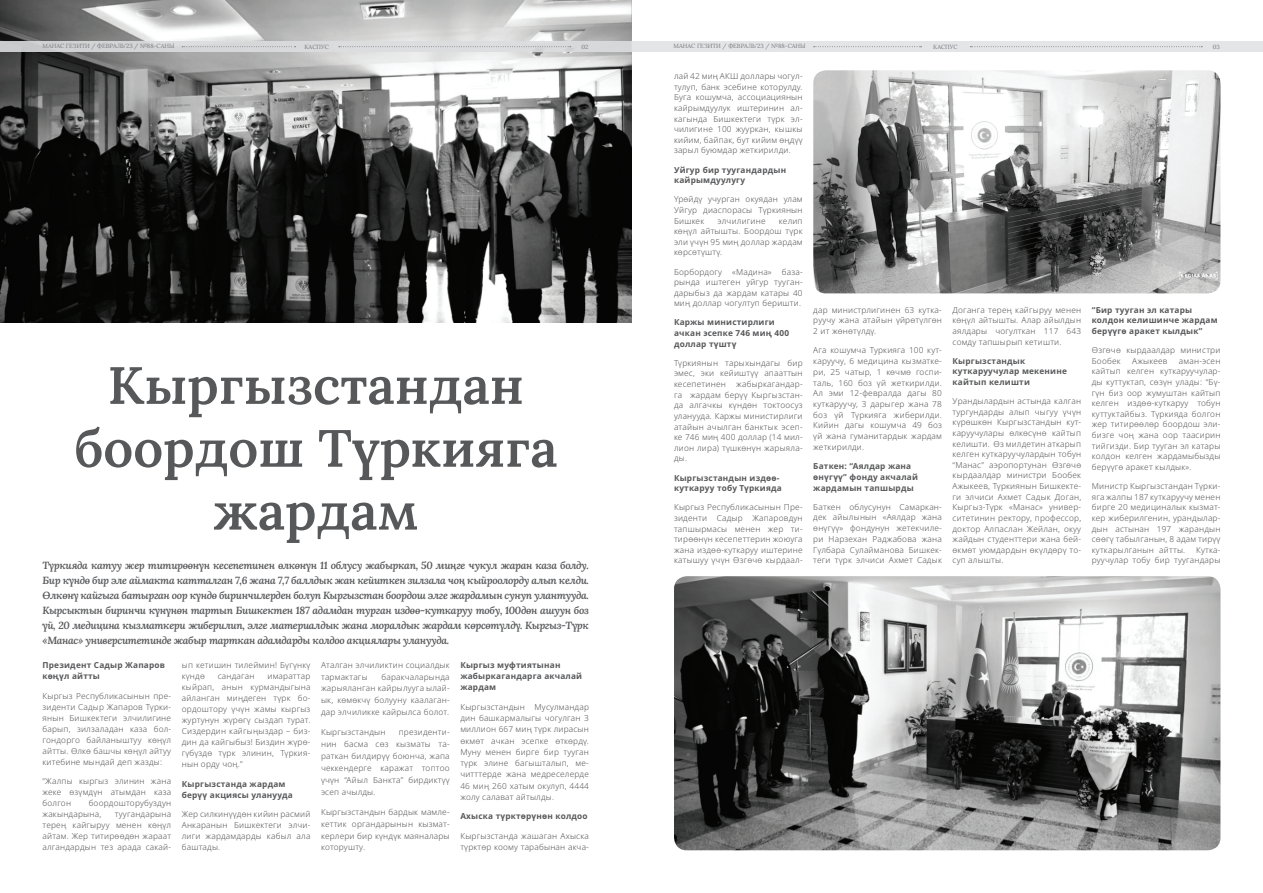
<style>
.page{position:relative;width:1263px;height:893px;background:#fff}
.page>*{position:absolute;margin:0;border:0;box-sizing:border-box;transform-origin:0 0}
.t1{font:600 52.35px/62.8px "Lora";color:#57585a;text-align:center}
.t2{font:italic 600 10.35px/15px "Lora";letter-spacing:-.03em;color:#57585a;text-align:justify}
.t3{font:300 8.25px/10.6px "Noto Sans";letter-spacing:.025em;color:#57585a;text-align:justify}
.t4{font:700 8.25px/10.6px "Noto Sans";letter-spacing:.025em;color:#57585a}
.t5{font:6px "Lora";color:#76787b}
</style>
<div class="page">
<img style="left:0;top:0;width:631px;height:322px">
<div style="left:0;top:41px;width:631px;height:11px;background:#dcdddf"></div>
<div style="left:631px;top:41px;width:632px;height:11px;background:#e4e5e7"></div>
<svg style="left:339px;top:46px;width:232px;height:1px"></svg>
<svg style="left:970px;top:46px;width:232px;height:1px"></svg>
<svg style="left:182px;top:46px;width:114px;height:1px"></svg>
<img style="left:813px;top:70px;width:407px;height:223px">
<img style="left:674px;top:576px;width:546px;height:274px">
<svg style="left:814px;top:46px;width:107px;height:1px"></svg>
<p class="t5" style="left:43px;top:42px;width:134px">МАНАС ГЕЗИТИ / ФЕВРАЛЬ‘23 / №88-САНЫ</p>
<p class="t5" style="left:304px;top:42px;width:26px">КАСПУС</p>
<p class="t5" style="left:581px;top:42px;width:8px">02</p>
<p class="t5" style="left:933px;top:42px;width:26px">КАСПУС</p>
<p class="t5" style="left:1213px;top:42px;width:9px">03</p>
<p class="t5" style="left:673px;top:42px;width:134px">МАНАС ГЕЗИТИ / ФЕВРАЛЬ‘23 / №88-САНЫ</p>
<h1 class="t1" style="left:74px;top:350px;width:485px">Кыргызстандан боордош Түркияга жардам</h1>
<p class="t2" style="left:43px;top:558px;width:548px">Түркияда катуу жер титирөөнүн кесепетинен өлкөнүн 11 облусу жабыркап, 50 миңге чукул жаран каза болду.<br>Бир күндө бир эле аймакта катталган 7,6 жана 7,7 баллдык жан кейиткен зилзала чоң кыйроолорду алып келди.<br>Өлкөнү кайгыга батырган оор күндө биринчилерден болуп Кыргызстан боордош элге жардамын сунуп улантууда.<br>Кырсыктын биринчи күнүнөн тартып Бишкектен 187 адамдан турган издөө-куткаруу тобу, 100дөн ашуун боз үй, 20 медицина кызматкери жиберилип, элге материалдык жана моралдык жардам көрсөтүлдү. Кыргыз-Түрк «Манас» университетинде жабыр тарткан адамдарды колдоо акциялары уланууда.</p>
<p class="t4" style="left:43px;top:660px;width:124px;line-height:11px">Президент Садыр Жапаров көңүл айтты</p>
<p class="t3" style="left:43px;top:690px;width:130px;line-height:11px">Кыргыз Республикасынын пре&shy;зиденти Садыр Жапаров Түрки&shy;янын Бишкектеги элчилигине барып, зилзаладан каза бол&shy;гондорго байланыштуу көңүл айтты. Өлкө башчы көңүл айтуу китебине мындай деп жазды:</p>
<p class="t3" style="left:43px;top:776px;width:130px;line-height:11px">“Жалпы кыргыз элинин жана жеке өзүмдүн атымдан каза болгон</p>
<p class="t3" style="left:43px;top:798px;width:130px;line-height:11px;text-indent:46px">боордошторубуздун жакындарына,</p>
<p class="t3" style="left:43px;top:809px;width:130px;line-height:11px;text-indent:72px">туугандарына терең кайгыруу менен көңүл айтам. Жер титирөөдөн жараат алгандардын тез арада сакай-</p>
<p class="t3" style="left:182px;top:659px;width:130px;line-height:11px">ып кетишин тилеймин! Бүгүнкү күндө</p>
<p class="t3" style="left:182px;top:670px;width:130px;line-height:11px;text-indent:86px">имараттар кыйрап, анын курмандыгына айланган миңдеген түрк бо&shy;ордоштору үчүн жамы кыргыз журтунун жүрөгү сыздап турат.<br>Сиздердин кайгыңыздар – биз&shy;дин да кайгыбыз! Биздин жүрө&shy;гүбүздө түрк элинин, Түркия&shy;нын орду чоң.”</p>
<p class="t4" style="left:182px;top:778px;width:113px;line-height:11px">Кыргызстанда жардам берүү акциясы уланууда</p>
<p class="t3" style="left:182px;top:809px;width:130px;line-height:11px">Жер силкинүүдөн кийин расмий Анкаранын Бишкектеги элчи&shy;лиги жардамдарды кабыл ала баштады.</p>
<p class="t3" style="left:218px;top:671px;width:38px">сандаган</p>
<p class="t3" style="left:321px;top:659px;width:130px;line-height:11.9px">Аталган элчиликтин социалдык тармактагы</p>
<p class="t3" style="left:321px;top:671px;width:130px;line-height:11.9px;text-indent:60px">баракчаларында жарыяланган кайрылууга ылай&shy;ык, көмөкчү болууну каалаган&shy;дар элчиликке кайрылса болот.</p>
<p class="t3" style="left:321px;top:727px;width:66px">Кыргызстандын</p>
<p class="t3" style="left:321px;top:727px;width:130px;line-height:11.9px;text-indent:78px">президенти&shy;нин басма сөз кызматы та&shy;раткан билдирүү боюнча, жапа чеккендерге каражат топтоо үчүн “Айыл Банкта” бирдиктүү эсеп ачылды.</p>
<p class="t3" style="left:321px;top:806px;width:130px;line-height:11.9px">Кыргызстандын бардык мамле&shy;кеттик органдарынын кызмат&shy;керлери бир күндүк маяналары которушту.</p>
<p class="t4" style="left:460px;top:659px;width:123px;line-height:11.2px">Кыргыз муфтиятынан жабыркагандарга акчалай жардам</p>
<p class="t3" style="left:460px;top:702px;width:130px;line-height:11.2px">Кыргызстандын Мусулмандар дин башкармалыгы чогулган 3 миллион 667 миң түрк лирасын өкмөт ачкан эсепке өткөрдү.<br>Муну менен бирге бир тууган түрк элине багышталып, ме&shy;читттерде жана медреселерде 46 миң 260 хатым окулуп, 4444 жолу салават айтылды.</p>
<p class="t4" style="left:460px;top:811px;width:129px">Ахыска түрктөрүнөн колдоо</p>
<p class="t3" style="left:460px;top:831px;width:130px;line-height:11.2px">Кыргызстанда жашаган Ахыска түрктөр коому тарабынан акча-</p>
<p class="t3" style="left:674px;top:71px;width:130px">лай 42 миң АКШ доллары чогул&shy;тулуп, банк эсебине которулду.<br>Буга кошумча, ассоциациянын кайрымдуулук иштеринин ал&shy;кагында Бишкектеги түрк эл&shy;чилигине 100 жууркан, кышкы кийим, байпак, бут кийим өңдүү зарыл буюмдар жеткирилди.</p>
<p class="t4" style="left:674px;top:164px;width:114px">Уйгур бир туугандардын кайрымдуулугу</p>
<p class="t3" style="left:674px;top:194px;width:130px">Үрөйдү учурган окуядан улам Уйгур диаспорасы Түркиянын Бишкек</p>
<p class="t3" style="left:674px;top:215px;width:130px;text-indent:105px">келип көңүл айтышты. Боордош түрк эли үчүн 95 миң доллар жардам көрсөтүштү.</p>
<p class="t3" style="left:674px;top:266px;width:130px">Борбордогу «Мадина» база&shy;рында иштеген уйгур тууган&shy;дарыбыз да жардам катары 40 миң доллар чогултуп беришти.</p>
<p class="t4" style="left:674px;top:317px;width:117px">Каржы министирлиги ачкан эсепке 746 миң 400 доллар түштү</p>
<p class="t3" style="left:674px;top:358px;width:130px">Түркиянын тарыхындагы бир эмес, эки кейиштүү апааттын кесепетинен</p>
<p class="t3" style="left:718px;top:215px;width:50px">элчилигине</p>
<p class="t3" style="left:674px;top:379px;width:130px;text-indent:62px">жабыркагандар&shy;га жардам берүү Кыргызстан&shy;да алгачкы күндөн токтоосуз уланууда. Каржы министирлиги атайын ачылган банктык эсеп&shy;ке 746 миң 400 доллар (14 мил&shy;лион лира) түшкөнүн жарыяла&shy;ды.</p>
<p class="t4" style="left:674px;top:472px;width:109px">Кыргызстандын издөө&shy;куткаруу тобу Түркияда</p>
<p class="t3" style="left:674px;top:502px;width:130px">Кыргыз Республикасынын Пре&shy;зиденти Садыр Жапаровдун тапшырмасы менен жер ти&shy;тирөөнүн кесепеттерин жоюуга жана издөө-куткаруу иштерине катышуу үчүн Өзгөчө кырдаал-</p>
<p class="t3" style="left:813px;top:305px;width:130px">дар министрлигинен 63 кутка&shy;руучу жана атайын үйрөтүлгөн 2 ит жөнөтүлдү.</p>
<p class="t3" style="left:813px;top:345px;width:130px">Ага кошумча Туркияга 100 кут&shy;каруучу, 6 медицина кызматке&shy;ри, 25 чатыр, 1 көчмө госпи&shy;таль, 160 боз үй жеткирилди.<br>Ал эми 12-февралда дагы 80 куткаруучу, 3 дарыгер жана 78 боз үй Түркияга жиберилди.<br>Кийин дагы кошумча 49 боз үй жана гуманитардык жардам жеткирилди.</p>
<p class="t4" style="left:813px;top:461px;width:106px">Баткен: “Аялдар жана өнүгүү” фонду акчалай жардамын тапшырды</p>
<p class="t3" style="left:813px;top:501px;width:130px">Баткен облусунун Самаркан&shy;дек айылынын «Аялдар жана өнүгүү» фондунун жетекчиле&shy;ри Нарзехан Раджабова жана Гүлбара Сулайманова Бишкек&shy;теги түрк элчиси Ахмет Садык</p>
<p class="t3" style="left:952px;top:305px;width:130px">Доганга терең кайгыруу менен көңүл айтышты. Алар айылдын аялдары чогулткан 117 643 сомду тапшырып кетишти.</p>
<p class="t4" style="left:952px;top:356px;width:116px">Кыргызстандык куткаруучулар мекенине кайтып келишти</p>
<p class="t3" style="left:952px;top:396px;width:130px">Урандылардын астында калган тургундарды алып чыгуу үчүн күрөшкөн Кыргызстандын кут&shy;каруучулары өлкөсүнө кайтып келишти. Өз милдетин аткарып келген куткаруучулардын тобун “Манас” аэропортунан Өзгөчө кырдаалдар министри Бообек Ажыкеев, Түркиянын Бишкекте&shy;ги элчиси Ахмет Садык Доган, Кыргыз-Түрк «Манас» универ&shy;ситетинин ректору, профессор, доктор Алпаслан Жейлан, окуу жайдын студенттери жана бей&shy;өкмөт уюмдардын өкүлдөрү то&shy;суп алышты.</p>
<p class="t4" style="left:1092px;top:305px;width:127px">“Бир тууган эл катары колдон келишинче жардам берүүгө аракет кылдык”</p>
<p class="t3" style="left:1092px;top:345px;width:130px">Өзгөчө кырдаалдар министри<br>Бообек</p>
<p class="t3" style="left:1132px;top:356px;width:37px">Ажыкеев</p>
<p class="t3" style="left:1092px;top:356px;width:130px;text-indent:87px">аман-эсен кайтып келген куткаруучулар&shy;ды куттуктап, сөзүн улады: “Бү&shy;гүн биз оор жумуштан кайтып келген издөө-куткаруу тобун куттуктайбыз. Түркияда болгон жер титирөөлөр боордош эли&shy;бизге чоң жана оор таасирин тийгизди. Бир тууган эл катары колдон келген жардамыбызды берүүгө аракет кылдык».</p>
<p class="t3" style="left:1092px;top:481px;width:130px">Министр Кыргызстандан Түрки&shy;яга жалпы 187 куткаруучу менен бирге 20 медициналык кызмат&shy;кер жиберилгенин, урандылар&shy;дын астынан 197 жарандын сөөгү табылганын, 8 адам тирүү куткарылганын айтты.</p>
<p class="t3" style="left:1092px;top:545px;width:130px;text-align:right">Кутка-<br>руучулар тобу бир туугандары</p>
</div>
